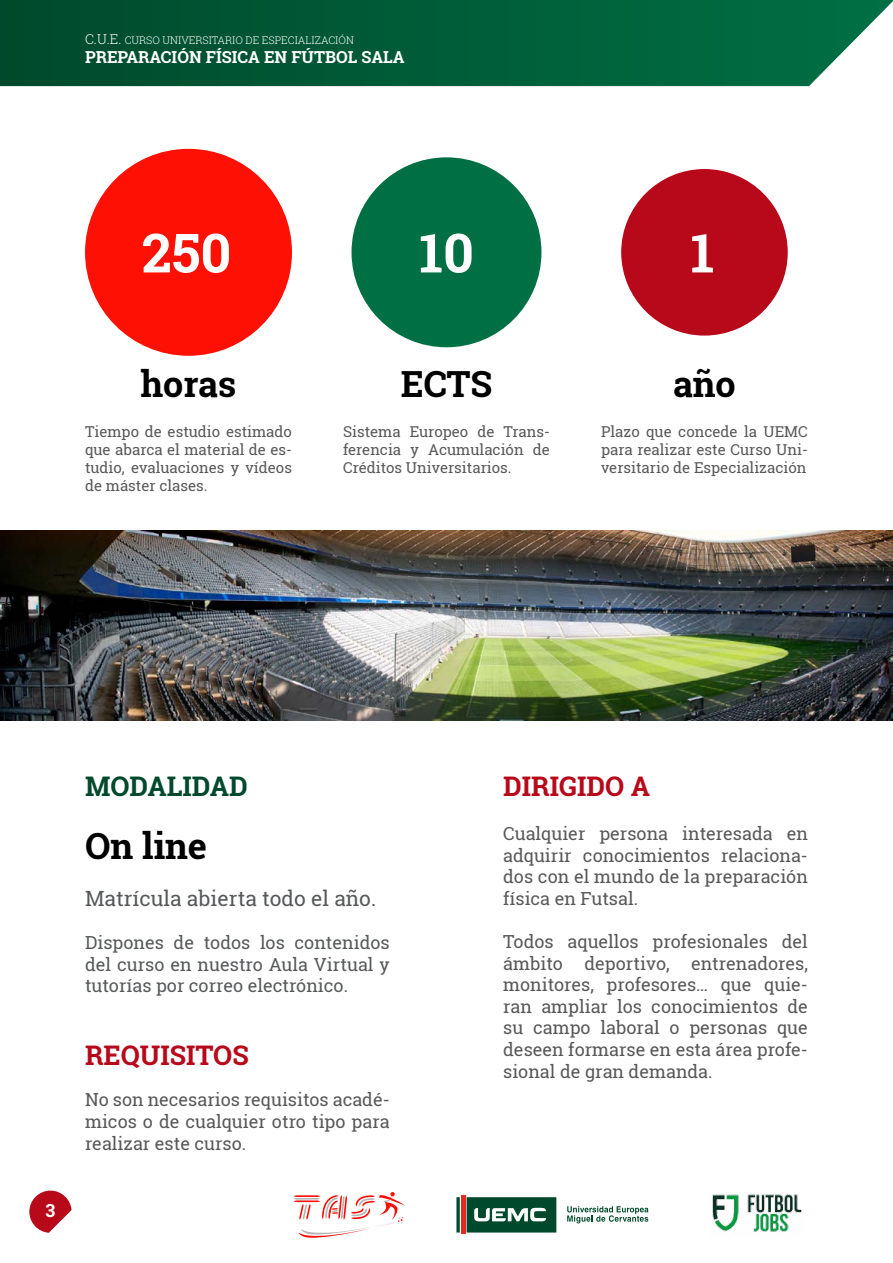
<style>
.page{position:relative;width:893px;height:1263px;background:#fff}
.page>*{position:absolute;margin:0;border:0;box-sizing:border-box;transform-origin:0 0}
.t1{font:700 54px "Roboto Slab";color:#fff}
.t2{font:700 36px "Roboto Slab";color:#000}
.t3{font:700 27px "Roboto Slab";color:#b8091a}
.t4{font:700 27px "Roboto Slab";color:#00492c}
.t5{font:21px "Roboto Slab";color:#56585a}
.t6{font:18px/21.6px "Roboto Slab";color:#58585a;text-align:justify}
.t7{font:18px/21.6px "Roboto Slab";color:#56585a;text-align:justify}
.t8{font:700 18px "Roboto Slab";color:#fff}
.t9{font:700 16.5px "Roboto Slab";color:#fff}
.t10{font:15px/18px "Roboto Slab";color:#58585a;text-align:justify}
.t11{font:300 10.5px "Roboto Slab";color:#fff}
.s1{font-size:13.5px}
</style>
<div class="page">
<svg style="left:29px;top:1190px;width:43px;height:43px"></svg>
<svg style="left:0;top:0;width:893px;height:86px;background:#09613f"></svg>
<svg style="left:293px;top:1192px;width:113px;height:46px"></svg>
<svg style="left:456px;top:1195px;width:193px;height:39px"></svg>
<img style="left:712px;top:1194px;width:90px;height:38px">
<div style="left:85px;top:149px;width:207px;height:207px;background:#ff1004;border-radius:50%"></div>
<div style="left:351px;top:157px;width:190px;height:190px;background:#006f44;border-radius:50%"></div>
<div style="left:621px;top:169px;width:167px;height:167px;background:#b8091a;border-radius:50%"></div>
<img style="left:0;top:531px;width:893px;height:189px">
<p class="t11" style="left:85px;top:33px;width:270px"><span class="s1">C.U.E.</span> CURSO UNIVERSITARIO DE ESPECIALIZACIÓN</p>
<p class="t9" style="left:85px;top:46px;width:321px">PREPARACIÓN FÍSICA EN FÚTBOL SALA</p>
<h1 class="t1" style="left:142px;top:216px;width:91px">250</h1>
<h1 class="t1" style="left:419px;top:216px;width:56px">10</h1>
<h1 class="t1" style="left:690px;top:216px;width:25px">1</h1>
<h2 class="t2" style="left:141px;top:359px;width:97px">horas</h2>
<p class="t10" style="left:85px;top:422px;width:208px">Tiempo de estudio estimado que abarca el material de es&shy;tudio, evaluaciones y vídeos de máster clases.</p>
<h2 class="t2" style="left:401px;top:359px;width:93px">ECTS</h2>
<p class="t10" style="left:343px;top:422px;width:208px">Sistema Europeo de Trans&shy;ferencia y Acumulación de Créditos Universitarios.</p>
<h2 class="t2" style="left:673px;top:359px;width:64px">año</h2>
<p class="t10" style="left:601px;top:422px;width:208px">Plazo que concede la UEMC para realizar este Curso Uni&shy;versitario de Especialización</p>
<p class="t8" style="left:46px;top:1198px;width:11px">3</p>
<h3 class="t4" style="left:85px;top:767px;width:164px">MODALIDAD</h3>
<h2 class="t2" style="left:85px;top:821px;width:124px">On line</h2>
<p class="t5" style="left:85px;top:884px;width:293px">Matrícula abierta todo el año.</p>
<p class="t7" style="left:85px;top:931px;width:306px">Dispones de todos los contenidos del curso en nuestro Aula Virtual y tutorías por correo electrónico.</p>
<h3 class="t3" style="left:85px;top:1036px;width:165px">REQUISITOS</h3>
<p class="t6" style="left:85px;top:1089px;width:306px">No son necesarios requisitos acadé&shy;micos o de cualquier otro tipo para realizar este curso.</p>
<h3 class="t3" style="left:503px;top:767px;width:148px">DIRIGIDO A</h3>
<p class="t6" style="left:503px;top:822px;width:306px">Cualquier persona interesada en adquirir conocimientos relaciona&shy;dos con el mundo de la preparación física en Futsal.</p>
<p class="t6" style="left:503px;top:930px;width:306px">Todos aquellos profesionales del ámbito deportivo, entrenadores, monitores, profesores… que quie&shy;ran ampliar los conocimientos de su campo laboral o personas que deseen formarse en esta área profe&shy;sional de gran demanda.</p>
</div>
